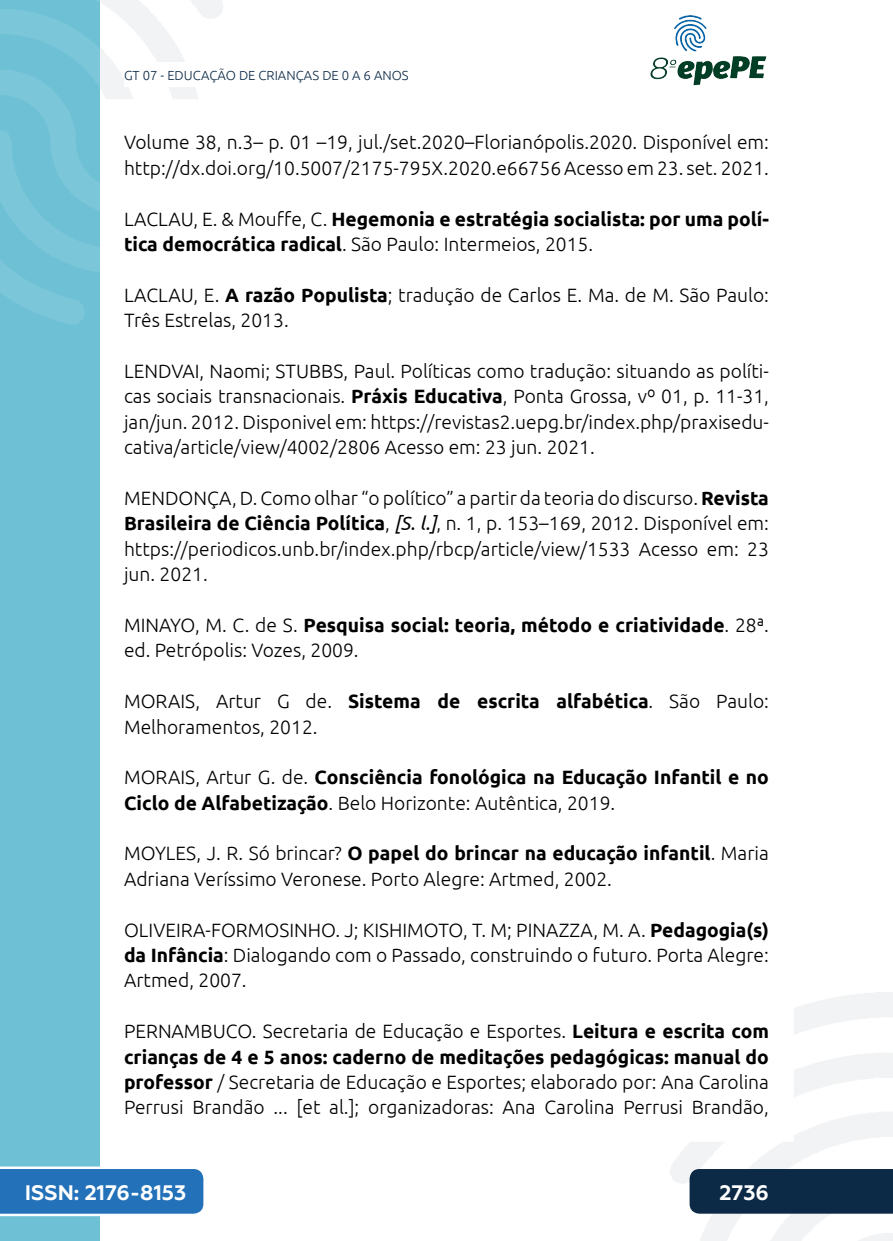
<style>
.page{position:relative;width:893px;height:1241px;background:#fff}
.page>*{position:absolute;margin:0;border:0;box-sizing:border-box;transform-origin:0 0}
.t1{font:700 21px "Geometria";color:#fff}
._11_REFERENCIAS{font:300 19.25px/25.4px "Ubuntu";color:#000}
._11_REFERENCIAS-2{font:700 19.25px/25.4px "Ubuntu";color:#000}
.t2{font:300 13.12px "Ubuntu";color:#0c2a46}
.s1{font-weight:300}
.s2{font-weight:700}
.s3{font-weight:400;font-style:italic}
</style>
<div class="page">
<svg style="left:670px;top:992px;width:223px;height:248px"></svg>
<svg style="left:99px;top:0;width:124px;height:324px"></svg>
<img style="left:650px;top:15px;width:117px;height:71px">
<div style="left:0;top:0;width:99px;height:1240px;background:#6ec0d5"></div>
<svg style="left:0;top:0;width:99px;height:325px"></svg>
<svg style="left:0;top:1166px;width:203px;height:49px;background:#367dbf"></svg>
<div style="left:690px;top:1168px;width:203px;height:45px;background:#0c2a46"></div>
<div style="left:124px;top:62px;width:516px;height:25px;background:#fff"></div>
<p class="t2" style="left:124px;top:67px;width:286px">GT 07 - EDUCAÇÃO DE CRIANÇAS DE 0 A 6 ANOS</p>
<p class="_11_REFERENCIAS" style="left:124px;top:129px;width:646px">Volume 38, n.3– p. 01 –19, jul./set.2020–Florianópolis.2020. Disponível em: http://dx.doi.org/10.5007/2175-795X.2020.e66756 Acesso em 23. set. 2021.</p>
<p class="_11_REFERENCIAS-2" style="left:124px;top:206px;width:646px"><span class="s1">LACLAU, E. &amp; Mouffe, C.</span> Hegemonia e estratégia socialista: por uma polí&shy;tica democrática radical<span class="s1">. São Paulo: Intermeios, 2015.</span></p>
<p class="_11_REFERENCIAS" style="left:124px;top:282px;width:646px">LACLAU, E. <span class="s2">A razão Populista</span>; tradução de Carlos E. Ma. de M. São Paulo:<br>Três Estrelas, 2013.</p>
<p class="_11_REFERENCIAS" style="left:124px;top:358px;width:646px;text-align:justify">LENDVAI, Naomi; STUBBS, Paul. Políticas como tradução: situando as políti&shy;cas sociais transnacionais. <span class="s2">Práxis Educativa</span>, Ponta Grossa, vº 01, p. 11-31, jan/jun. 2012. Disponivel em: https://revistas2.uepg.br/index.php/praxisedu&shy;cativa/article/view/4002/2806 Acesso em: 23 jun. 2021.</p>
<p class="_11_REFERENCIAS" style="left:124px;top:485px;width:646px;text-align:justify">MENDONÇA, D. Como olhar “o político” a partir da teoria do discurso. <span class="s2">Revista Brasileira de Ciência Política</span>, <span class="s3">[S. l.]</span>, n. 1, p. 153–169, 2012. Disponível em: https://periodicos.unb.br/index.php/rbcp/article/view/1533 Acesso em: 23 jun. 2021.</p>
<p class="_11_REFERENCIAS" style="left:124px;top:611px;width:646px">MINAYO, M. C. de S. <span class="s2">Pesquisa social: teoria, método e criatividade</span>. 28ª. ed. Petrópolis: Vozes, 2009.</p>
<p class="_11_REFERENCIAS" style="left:124px;top:688px;width:646px">MORAIS, Artur G de. <span class="s2">Sistema de escrita alfabética</span>. São Paulo:<br>Melhoramentos, 2012.</p>
<p class="_11_REFERENCIAS-2" style="left:124px;top:764px;width:646px"><span class="s1">MORAIS, Artur G. de.</span> Consciência fonológica na Educação Infantil e no<br>Ciclo de Alfabetização<span class="s1">. Belo Horizonte: Autêntica, 2019.</span></p>
<p class="_11_REFERENCIAS" style="left:124px;top:840px;width:646px">MOYLES, J. R. Só brincar? <span class="s2">O papel do brincar na educação infantil</span>. Maria<br>Adriana Veríssimo Veronese. Porto Alegre: Artmed, 2002.</p>
<p class="_11_REFERENCIAS" style="left:124px;top:916px;width:646px;text-align:justify">OLIVEIRA-FORMOSINHO. J; KISHIMOTO, T. M; PINAZZA, M. A. <span class="s2">Pedagogia(s) da Infância</span>: Dialogando com o Passado, construindo o futuro. Porta Alegre:<br>Artmed, 2007.</p>
<p class="_11_REFERENCIAS" style="left:124px;top:1017px;width:646px;text-align:justify">PERNAMBUCO. Secretaria de Educação e Esportes. <span class="s2">Leitura e escrita com crianças de 4 e 5 anos: caderno de meditações pedagógicas: manual do professor</span> / Secretaria de Educação e Esportes; elaborado por: Ana Carolina Perrusi Brandão ... [et al.]; organizadoras: Ana Carolina Perrusi Brandão,</p>
<p class="t1" style="left:25px;top:1179px;width:163px">ISSN: 2176-8153</p>
<p class="t1" style="left:719px;top:1179px;width:51px">2736</p>
</div>
